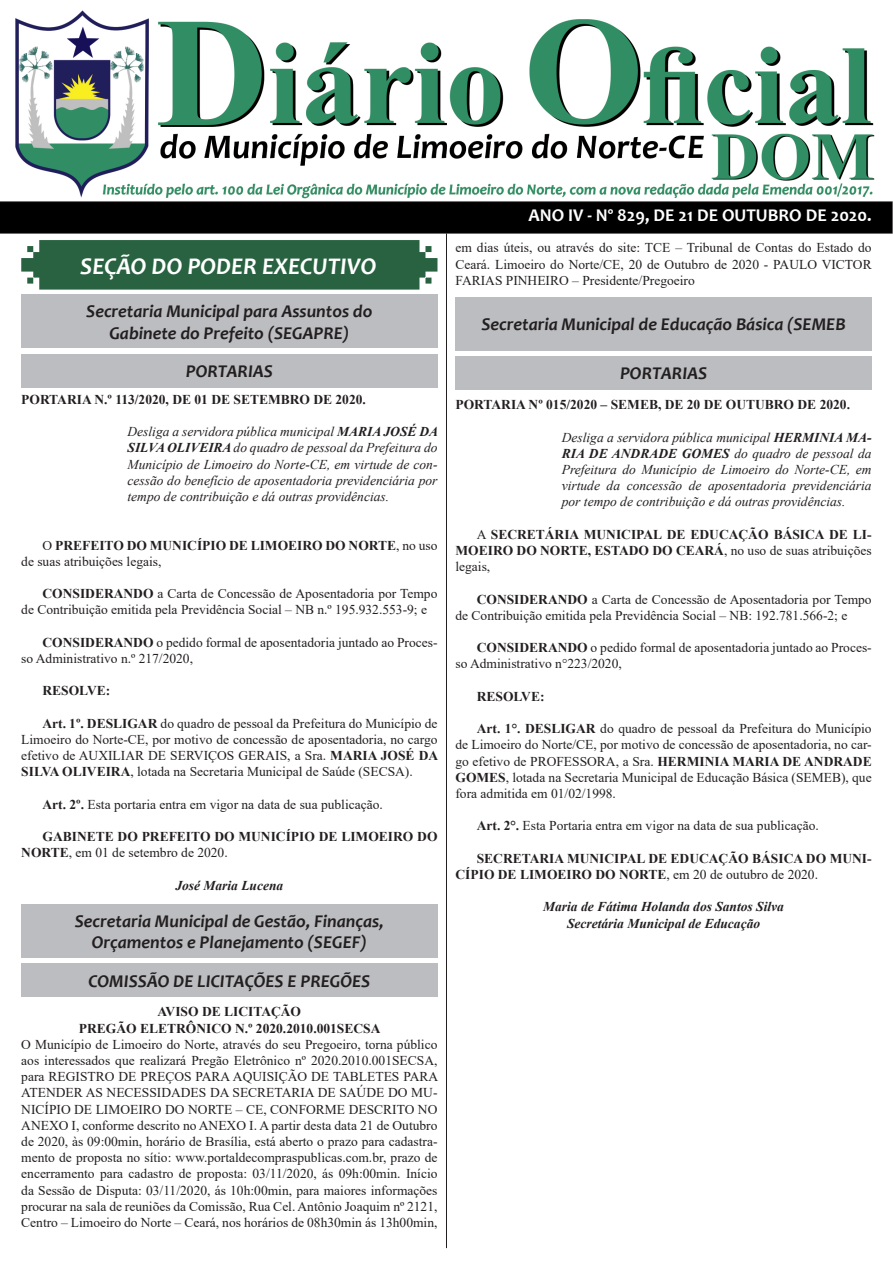
<style>
.page{position:relative;width:893px;height:1263px;background:#fff}
.page>*{position:absolute;margin:0;border:0;box-sizing:border-box;transform-origin:0 0}
.t1{font:italic 700 24px "Candara";color:#fff}
.t2{font:italic 700 18px "Candara";color:#231f20}
.t3{font:700 18px "Candara";color:#fff}
.t4{font:13.5px/16.2px "Times New Roman";color:#231f20}
.t5{font:700 13.5px/16.2px "Times New Roman";color:#231f20}
.t6{font:italic 13.5px/16.2px "Times New Roman";color:#231f20;text-align:justify}
.t7{font:italic 700 13.5px "Times New Roman";color:#231f20}
.s1{font-weight:700}
.s2{font-weight:400}
</style>
<div class="page">
<img style="left:0;top:10px;width:893px;height:224px">
<svg style="left:21px;top:240px;width:416px;height:50px;background:#346a4a"></svg>
<hr style="left:446px;top:233px;width:1px;height:1015px;background:#231f20">
<div style="left:21px;top:354px;width:416px;height:33px;background:#bcbdc0"></div>
<div style="left:21px;top:295px;width:416px;height:53px;background:#bcbdc0"></div>
<div style="left:21px;top:964px;width:416px;height:33px;background:#bcbdc0"></div>
<div style="left:21px;top:905px;width:416px;height:53px;background:#bcbdc0"></div>
<div style="left:455px;top:356px;width:417px;height:33px;background:#bcbdc0"></div>
<div style="left:455px;top:297px;width:417px;height:53px;background:#bcbdc0"></div>
<p class="t1" style="left:80px;top:251px;width:298px">SEÇÃO DO PODER EXECUTIVO</p>
<p class="t2" style="left:86px;top:300px;width:288px">Secretaria Municipal para Assuntos do</p>
<p class="t2" style="left:109px;top:322px;width:241px">Gabinete do Prefeito (SEGAPRE)</p>
<p class="t2" style="left:186px;top:360px;width:89px">PORTARIAS</p>
<p class="t5" style="left:21px;top:391px;width:346px">PORTARIA N.º 113/2020, DE 01 DE SETEMBRO DE 2020.</p>
<p class="t6" style="left:128px;top:423px;width:312px">Desliga a servidora pública municipal <span class="s1">MARIA JOSÉ DA SILVA OLIVEIRA</span> do quadro de pessoal da Prefeitura do Município de Limoeiro do Norte-CE, em virtude de con&shy;cessão do benefício de aposentadoria previdenciária por tempo de contribuição e dá outras providências.</p>
<p class="t5" style="left:21px;top:537px;width:418px;text-indent:21px"><span class="s2">O</span> PREFEITO DO MUNICÍPIO DE LIMOEIRO DO NORTE<span class="s2">, no uso de suas atribuições legais,</span></p>
<p class="t4" style="left:21px;top:585px;width:418px;text-indent:21px"><span class="s1">CONSIDERANDO</span> a Carta de Concessão de Aposentadoria por Tempo de Contribuição emitida pela Previdência Social – NB n.º 195.932.553-9; e</p>
<p class="t4" style="left:21px;top:634px;width:418px;text-indent:21px"><span class="s1">CONSIDERANDO</span> o pedido formal de aposentadoria juntado ao Proces&shy;so Administrativo n.º 217/2020,</p>
<p class="t5" style="left:43px;top:682px;width:69px">RESOLVE:</p>
<p class="t4" style="left:21px;top:715px;width:418px;text-align:justify;text-indent:21px"><span class="s1">Art. 1º. DESLIGAR</span> do quadro de pessoal da Prefeitura do Município de Limoeiro do Norte-CE, por motivo de concessão de aposentadoria, no cargo efetivo de AUXILIAR DE SERVIÇOS GERAIS, a Sra. <span class="s1">MARIA JOSÉ DA SILVA OLIVEIRA</span>, lotada na Secretaria Municipal de Saúde (SECSA).</p>
<p class="t4" style="left:43px;top:796px;width:342px"><span class="s1">Art. 2º.</span> Esta portaria entra em vigor na data de sua publicação.</p>
<p class="t5" style="left:21px;top:828px;width:418px;text-indent:21px">GABINETE DO PREFEITO DO MUNICÍPIO DE LIMOEIRO DO<br>NORTE<span class="s2">, em 01 de setembro de 2020.</span></p>
<p class="t7" style="left:175px;top:876px;width:109px">José Maria Lucena</p>
<p class="t2" style="left:75px;top:910px;width:310px">Secretaria Municipal de Gestão, Finanças,</p>
<p class="t2" style="left:92px;top:931px;width:276px">Orçamentos e Planejamento (SEGEF)</p>
<p class="t2" style="left:88px;top:970px;width:283px">COMISSÃO DE LICITAÇÕES E PREGÕES</p>
<p class="t5" style="left:158px;top:1003px;width:145px">AVISO DE LICITAÇÃO</p>
<p class="t5" style="left:79px;top:1020px;width:303px">PREGÃO ELETRÔNICO N.º 2020.2010.001SECSA</p>
<p class="t4" style="left:21px;top:1036px;width:418px;text-align:justify">O Município de Limoeiro do Norte, através do seu Pregoeiro, torna público aos interessados que realizará Pregão Eletrônico nº 2020.2010.001SECSA, para REGISTRO DE PREÇOS PARA AQUISIÇÃO DE TABLETES PARA ATENDER AS NECESSIDADES DA SECRETARIA DE SAÚDE DO MU-NICÍPIO DE LIMOEIRO DO NORTE – CE, CONFORME DESCRITO NO ANEXO I, conforme descrito no ANEXO I. A partir desta data 21 de Outubro de 2020, às 09:00min, horário de Brasília, está aberto o prazo para cadastra&shy;mento de proposta no sítio: www.portaldecompraspublicas.com.br, prazo de encerramento para cadastro de proposta: 03/11/2020, ás 09h:00min. Início da Sessão de Disputa: 03/11/2020, ás 10h:00min, para maiores informações procurar na sala de reuniões da Comissão, Rua Cel. Antônio Joaquim nº 2121, Centro – Limoeiro do Norte – Ceará, nos horários de 08h30min ás 13h00min,</p>
<p class="t3" style="left:528px;top:204px;width:345px">ANO IV - Nº 829, DE 21 DE OUTUBRO DE 2020.</p>
<p class="t4" style="left:455px;top:239px;width:418px;text-align:justify">em dias úteis, ou através do site: TCE – Tribunal de Contas do Estado do Ceará. Limoeiro do Norte/CE, 20 de Outubro de 2020 - PAULO VICTOR FARIAS PINHEIRO – Presidente/Pregoeiro</p>
<p class="t2" style="left:481px;top:313px;width:366px">Secretaria Municipal de Educação Básica (SEMEB</p>
<p class="t2" style="left:620px;top:362px;width:89px">PORTARIAS</p>
<p class="t5" style="left:455px;top:396px;width:396px">PORTARIA Nº 015/2020 – SEMEB, DE 20 DE OUTUBRO DE 2020.</p>
<p class="t6" style="left:562px;top:429px;width:311px">Desliga a servidora pública municipal <span class="s1">HERMINIA MA-RIA DE ANDRADE GOMES</span> do quadro de pessoal da Prefeitura do Município de Limoeiro do Norte-CE, em virtude da concessão de aposentadoria previdenciária por tempo de contribuição e dá outras providências.</p>
<p class="t5" style="left:455px;top:526px;width:418px;text-align:justify;text-indent:21px"><span class="s2">A</span> SECRETÁRIA MUNICIPAL DE EDUCAÇÃO BÁSICA DE LI-MOEIRO DO NORTE, ESTADO DO CEARÁ<span class="s2">, no uso de suas atribuições legais,</span></p>
<p class="t4" style="left:455px;top:590px;width:418px;text-indent:21px"><span class="s1">CONSIDERANDO</span> a Carta de Concessão de Aposentadoria por Tempo de Contribuição emitida pela Previdência Social – NB: 192.781.566-2; e</p>
<p class="t4" style="left:455px;top:639px;width:418px;text-indent:21px"><span class="s1">CONSIDERANDO</span> o pedido formal de aposentadoria juntado ao Proces&shy;so Administrativo n°223/2020,</p>
<p class="t5" style="left:477px;top:688px;width:69px">RESOLVE:</p>
<p class="t4" style="left:455px;top:720px;width:418px;text-align:justify;text-indent:21px"><span class="s1">Art. 1°. DESLIGAR</span> do quadro de pessoal da Prefeitura do Município de Limoeiro do Norte/CE, por motivo de concessão de aposentadoria, no car&shy;go efetivo de PROFESSORA, a Sra. <span class="s1">HERMINIA MARIA DE ANDRADE GOMES</span>, lotada na Secretaria Municipal de Educação Básica (SEMEB), que fora admitida em 01/02/1998.</p>
<p class="t4" style="left:477px;top:817px;width:344px"><span class="s1">Art. 2°.</span> Esta Portaria entra em vigor na data de sua publicação.</p>
<p class="t5" style="left:455px;top:850px;width:418px;text-indent:21px">SECRETARIA MUNICIPAL DE EDUCAÇÃO BÁSICA DO MUNI-<br>CÍPIO DE LIMOEIRO DO NORTE<span class="s2">, em 20 de outubro de 2020.</span></p>
<p class="t7" style="left:543px;top:897px;width:242px">Maria de Fátima Holanda dos Santos Silva</p>
<p class="t7" style="left:567px;top:914px;width:195px">Secretária Municipal de Educação</p>
</div>
